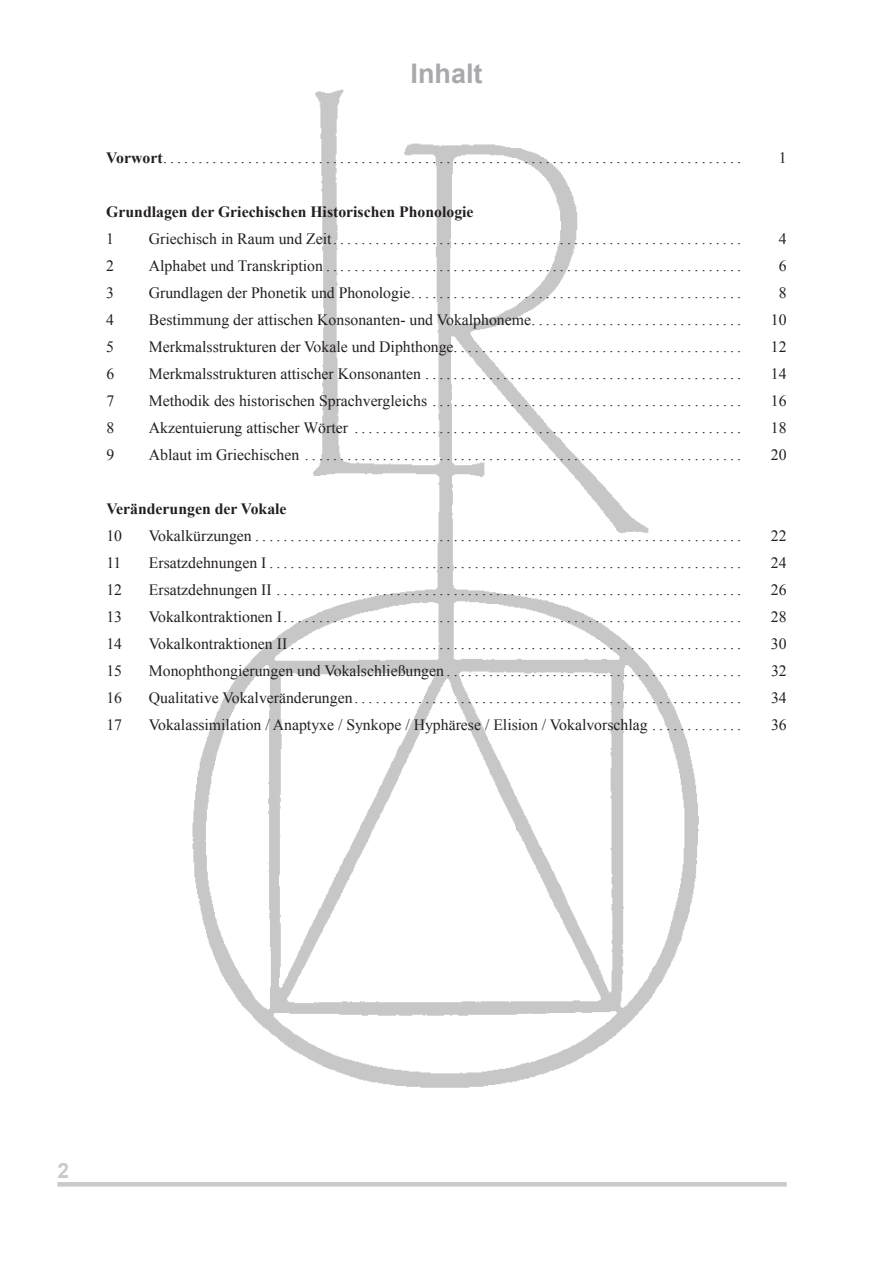
<style>
.page{position:relative;width:893px;height:1263px;background:#fff}
.page>*{position:absolute;margin:0;border:0;box-sizing:border-box;transform-origin:0 0}
.t1{font:700 27px "Arial";color:#a8a9ad}
.t2{font:700 21px "Arial";color:#c9cacc}
.t3{font:15.75px "Semiramis Unicode";color:#231f20}
.t4{font:700 15.75px "Semiramis Unicode";color:#231f20}
.s1{font-weight:700}
</style>
<div class="page">
<hr style="left:57px;top:1182px;width:730px;height:4px;background:#c9cacc">
<img style="left:192px;top:89px;width:507px;height:999px">
<h1 class="t1" style="left:410px;top:56px;width:74px">Inhalt</h1>
<p class="t3" style="left:106px;top:147px;width:636px"><span class="s1">Vorwort</span>..................................................................................</p>
<p class="t3" style="left:779px;top:147px;width:9px">1</p>
<p class="t4" style="left:106px;top:201px;width:369px">Grundlagen der Griechischen Historischen Phonologie</p>
<p class="t3" style="left:106px;top:228px;width:9px">1</p>
<p class="t3" style="left:149px;top:228px;width:594px">Griechisch in Raum und Zeit..........................................................</p>
<p class="t3" style="left:779px;top:228px;width:9px">4</p>
<p class="t3" style="left:106px;top:255px;width:9px">2</p>
<p class="t3" style="left:149px;top:255px;width:594px">Alphabet und Transkription...........................................................</p>
<p class="t3" style="left:779px;top:255px;width:9px">6</p>
<p class="t3" style="left:106px;top:282px;width:9px">3</p>
<p class="t3" style="left:149px;top:282px;width:594px">Grundlagen der Phonetik und Phonologie...............................................</p>
<p class="t3" style="left:779px;top:282px;width:9px">8</p>
<p class="t3" style="left:106px;top:309px;width:9px">4</p>
<p class="t3" style="left:149px;top:309px;width:594px">Bestimmung der attischen Konsonanten- und Vokalphoneme. . . . . . . . . . . . . . . . . . . . . . . . . . . . . .</p>
<p class="t3" style="left:771px;top:309px;width:17px">10</p>
<p class="t3" style="left:106px;top:336px;width:9px">5</p>
<p class="t3" style="left:149px;top:336px;width:594px">Merkmalsstrukturen der Vokale und Diphthonge.........................................</p>
<p class="t3" style="left:771px;top:336px;width:17px">12</p>
<p class="t3" style="left:106px;top:363px;width:9px">6</p>
<p class="t3" style="left:149px;top:363px;width:594px">Merkmalsstrukturen attischer Konsonanten.............................................</p>
<p class="t3" style="left:771px;top:363px;width:17px">14</p>
<p class="t3" style="left:106px;top:390px;width:9px">7</p>
<p class="t3" style="left:149px;top:390px;width:594px">Methodik des historischen Sprachvergleichs ............................................</p>
<p class="t3" style="left:771px;top:390px;width:17px">16</p>
<p class="t3" style="left:106px;top:417px;width:9px">8</p>
<p class="t3" style="left:149px;top:417px;width:594px">Akzentuierung attischer Wörter .......................................................</p>
<p class="t3" style="left:771px;top:417px;width:17px">18</p>
<p class="t3" style="left:106px;top:444px;width:9px">9</p>
<p class="t3" style="left:149px;top:444px;width:594px">Ablaut im Griechischen ..............................................................</p>
<p class="t3" style="left:771px;top:444px;width:17px">20</p>
<p class="t4" style="left:106px;top:498px;width:182px">Veränderungen der Vokale</p>
<p class="t3" style="left:106px;top:525px;width:17px">10</p>
<p class="t3" style="left:149px;top:525px;width:594px">Vokalkürzungen.....................................................................</p>
<p class="t3" style="left:771px;top:525px;width:17px">22</p>
<p class="t3" style="left:106px;top:552px;width:17px">11</p>
<p class="t3" style="left:149px;top:552px;width:594px">Ersatzdehnungen I...................................................................</p>
<p class="t3" style="left:771px;top:552px;width:17px">24</p>
<p class="t3" style="left:106px;top:579px;width:17px">12</p>
<p class="t3" style="left:149px;top:579px;width:594px">Ersatzdehnungen II..................................................................</p>
<p class="t3" style="left:771px;top:579px;width:17px">26</p>
<p class="t3" style="left:106px;top:606px;width:17px">13</p>
<p class="t3" style="left:149px;top:606px;width:594px">Vokalkontraktionen I.................................................................</p>
<p class="t3" style="left:771px;top:606px;width:17px">28</p>
<p class="t3" style="left:106px;top:633px;width:17px">14</p>
<p class="t3" style="left:149px;top:633px;width:594px">Vokalkontraktionen II................................................................</p>
<p class="t3" style="left:771px;top:633px;width:17px">30</p>
<p class="t3" style="left:106px;top:660px;width:17px">15</p>
<p class="t3" style="left:149px;top:660px;width:594px">Monophthongierungen und Vokalschließungen..........................................</p>
<p class="t3" style="left:771px;top:660px;width:17px">32</p>
<p class="t3" style="left:106px;top:687px;width:17px">16</p>
<p class="t3" style="left:149px;top:687px;width:594px">Qualitative Vokalveränderungen.......................................................</p>
<p class="t3" style="left:771px;top:687px;width:17px">34</p>
<p class="t3" style="left:106px;top:714px;width:17px">17</p>
<p class="t3" style="left:149px;top:714px;width:594px">Vokalassimilation / Anaptyxe / Synkope / Hyphärese / Elision / Vokalvorschlag . . . . . . . . . . . . .</p>
<p class="t3" style="left:771px;top:714px;width:17px">36</p>
<h2 class="t2" style="left:57px;top:1157px;width:13px">2</h2>
</div>
